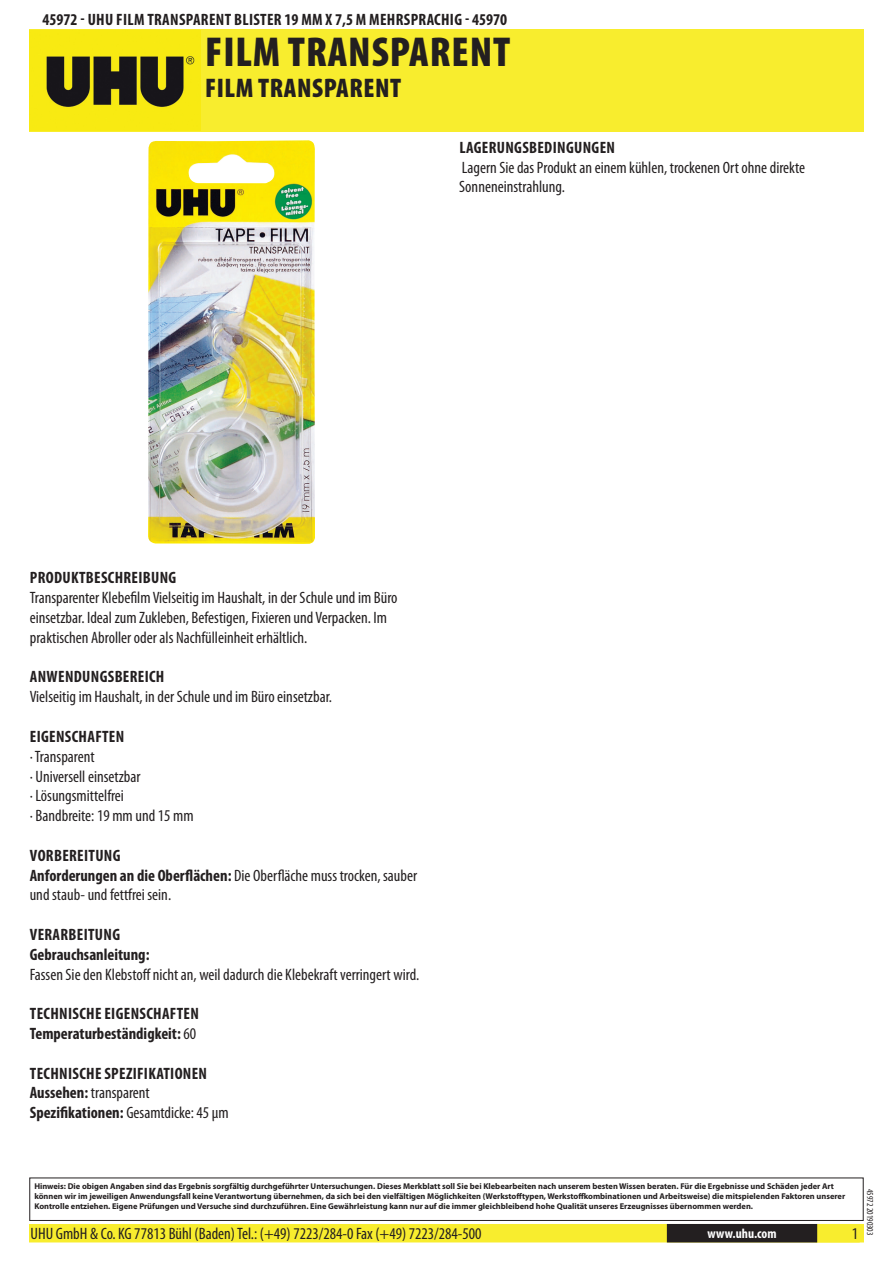
<style>
.page{position:relative;width:893px;height:1263px;background:#fff}
.page>*{position:absolute;margin:0;border:0;box-sizing:border-box;transform-origin:0 0}
.t1{font:900 condensed 42px "Myriad Pro";color:#231f20}
.t2{font:900 condensed 27px "Myriad Pro";letter-spacing:.02em;color:#231f20}
.t3{font:condensed 16.5px/19.8px "Myriad Pro";color:#231f20}
.t4{font:700 condensed 16.5px "Myriad Pro";letter-spacing:.02em;color:#231f20}
.t5{font:700 condensed 16.5px/19.8px "Myriad Pro";color:#231f20}
.t6{font:700 condensed 13.5px "Myriad Pro";color:#fff}
.t7{font:condensed 9px "Myriad Pro";color:#231f20}
.t8{font:700 8.4px/10.1px "Myriad Pro";color:#231f20}
.s1{font-weight:700}
.s2{font-weight:400}
</style>
<div class="page">
<div style="left:30px;top:1225px;width:833px;height:17px;background:#f8ed2e"></div>
<div style="left:29px;top:1224px;width:835px;height:18px;border:2px solid #f8ed2e"></div>
<div style="left:816px;top:1224px;width:44px;height:18px;border:2px solid #f8ed2e"></div>
<div style="left:668px;top:1225px;width:148px;height:17px;background:#231f20"></div>
<div style="left:667px;top:1224px;width:150px;height:18px;border:2px solid #231f20"></div>
<div style="left:29px;top:1177px;width:835px;height:44px;border:1px solid #231f20"></div>
<div style="left:30px;top:30px;width:834px;height:102px;background:#f8ed2e"></div>
<img style="left:30px;top:31px;width:171px;height:100px">
<img style="left:148px;top:140px;width:167px;height:404px">
<p class="t4" style="left:43px;top:9px;width:208px">45972 - UHU FILM TRANSPARENT BLISTER</p>
<p class="t4" style="left:284px;top:9px;width:94px">19 MM X 7,5 M MEHRSPRA</p>
<p class="t4" style="left:434px;top:9px;width:75px">CHI G - 45970</p>
<h1 class="t1" style="left:205px;top:25px;width:122px">FILM TRANSPAREN</h1>
<h1 class="t1" style="left:493px;top:25px;width:19px">T</h1>
<h2 class="t2" style="left:205px;top:70px;width:197px">FILM TRANSPARENT</h2>
<p class="t4" style="left:459px;top:137px;width:31px">LAGERUN</p>
<p class="t4" style="left:514px;top:137px;width:94px">GSBEDINGUNGEN</p>
<p class="t3" style="left:459px;top:157px;width:347px">Lagern Sie das Produkt an einem kühlen, trockenen Ort ohne direkte<br>Sonneneinstrahlung.</p>
<p class="t4" style="left:30px;top:568px;width:58px">PRODUKTBES</p>
<p class="t4" style="left:108px;top:568px;width:16px">CHREIBUN</p>
<p class="t4" style="left:169px;top:568px;width:9px">G</p>
<p class="t3" style="left:30px;top:588px;width:369px">Transparenter Klebefilm Vielseitig im Haushalt, in der Schule und im Büro einsetzbar. Ideal zum Zukleben, Befestigen, Fixieren und Verpacken. Im praktischen Abroller oder als Nachfülleinheit erhältlich.</p>
<p class="t4" style="left:30px;top:667px;width:86px">ANWEN DUNGSBEREI</p>
<p class="t4" style="left:149px;top:667px;width:15px">CH</p>
<p class="t3" style="left:30px;top:687px;width:304px">Vielseitig im Haushalt, in der Schule und im Büro einsetzbar.</p>
<p class="t4" style="left:30px;top:726px;width:58px">EIGENSCHAFTEN</p>
<p class="t3" style="left:30px;top:746px;width:165px">· Transparent<br>· Universell einsetzbar<br>· Lösungsmittelfrei<br>· Bandbreite: 19 mm und 15 mm</p>
<p class="t4" style="left:30px;top:845px;width:25px">VORBEREITUN</p>
<p class="t3" style="left:30px;top:845px;width:389px;text-indent:83px"><span class="s1">G<br>ANFORDERUNGEN AN DIE OBERFLÄCHEN:</span> Die Oberfläche muss trocken, sauber und staub- und fettfrei sein.</p>
<p class="t4" style="left:30px;top:924px;width:17px">VERARBEITUN</p>
<p class="t5" style="left:30px;top:924px;width:121px;text-indent:83px">G<br>GEBRAUCHSANLEITUNG:</p>
<p class="t3" style="left:30px;top:964px;width:391px">Fassen Sie den Klebstoff nicht an, weil dadurch die Klebekraft verringert wird.</p>
<p class="t4" style="left:30px;top:1003px;width:29px">TECHNIS</p>
<p class="t5" style="left:30px;top:1003px;width:168px;text-indent:50px">CHE EIGENSCHAFTEN<br>TEMPERATURBESTÄNDIGKEIT: <span class="s2">60</span></p>
<p class="t4" style="left:30px;top:1063px;width:29px">TECHNIS</p>
<p class="t5" style="left:30px;top:1063px;width:200px;text-indent:50px">CHE SPEZIFI KATIONEN<br>AUSSEHEN: <span class="s2">transparent<br></span>SPEZIFIKATIONEN: <span class="s2">Gesamtdicke: 45 μm</span></p>
<p class="t8" style="left:34px;top:1181px;width:812px">Hinweis: Die obigen Angaben sind das Ergebnis sorgfältig durchgeführter Untersuchungen. Dieses Merkblatt soll Sie bei Klebearbeiten nach unserem besten Wissen beraten. Für die Ergebnisse und Schäden jeder Art können wir im jeweiligen Anwendungsfall keine Verantwortung übernehmen, da sich bei den vielfältigen Möglichkeiten (Werkstofftypen, Werkstoffkombinationen und Arbeitsweise) die mitspielenden Faktoren unserer<br>Kontrolle entziehen. Eigene Prüfungen und Versuche sind durchzuführen. Eine Gewährleistung kann nur auf die immer gleichbleibend hohe Qualität unseres Erzeugnisses übernommen werden.</p>
<p class="t3" style="left:31px;top:1224px;width:453px">UHU GmbH &amp; Co. KG 77813 Bühl (Baden) Tel.: (+49) 7223/284-0 Fax (+49) 7223/284-500</p>
<p class="t6" style="left:707px;top:1225px;width:71px">WWW.UHU.COM</p>
<p class="t3" style="left:852px;top:1224px;width:8px">1</p>
<p class="t7" style="left:875px;top:1189px;width:48px;rotate:90deg">45972 20190303</p>
</div>
